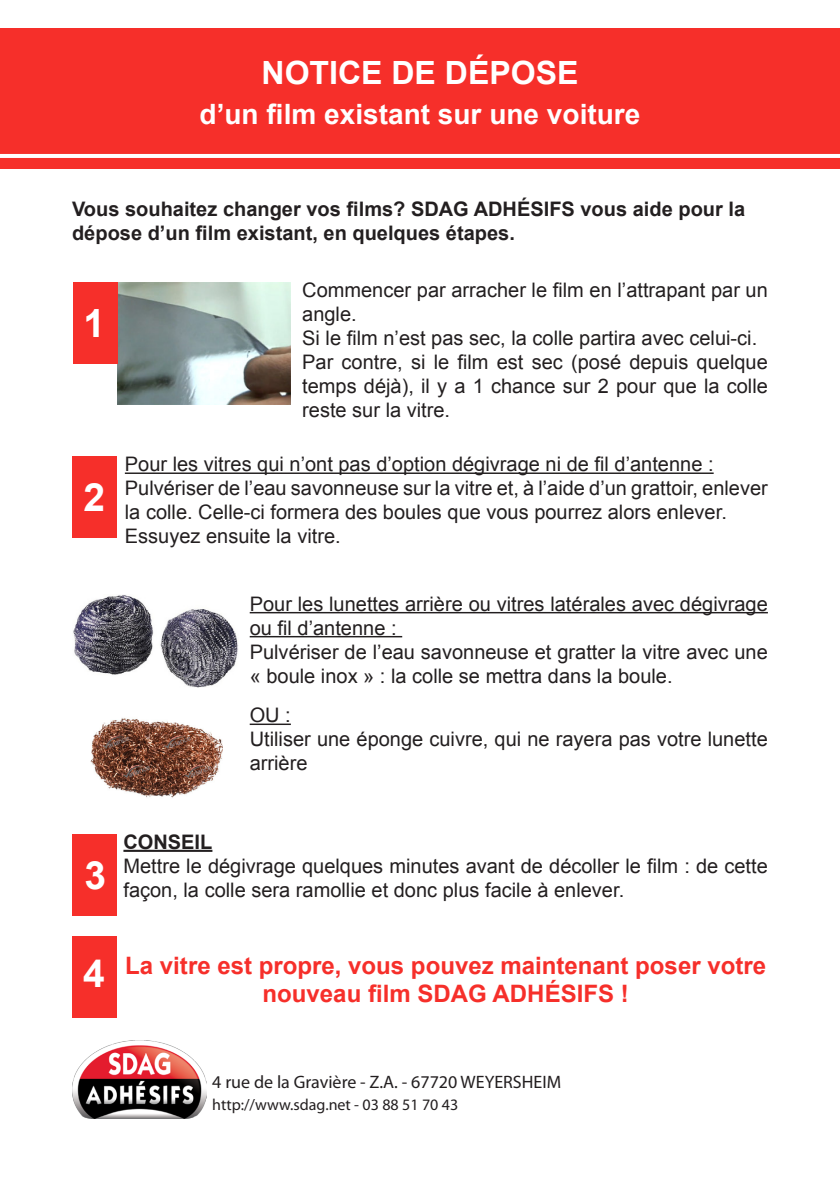
<style>
.page{position:relative;width:840px;height:1191px;background:#fff}
.page>*{position:absolute;margin:0;border:0;box-sizing:border-box;transform-origin:0 0}
.TITRE_1{font:700 39px "Arial";color:#fff}
.Sous-titre_rouge{font:700 32px "Arial";color:#fff}
.Sous-titre_rouge-2{font:700 28px "Arial";color:#fff}
.t1{font:700 24px/28.8px "Arial";color:#f62f2a;text-align:center}
.t2{font:20px/24px "Arial";color:#231f20}
.t3{font:700 20px/24px "Arial";color:#231f20}
.Style_de_paragraphe{font:18px "Myriad Pro";color:#231f20}
.Style_de_paragraphe-2{font:16px "Myriad Pro";color:#231f20}
</style>
<div class="page">
<div style="left:0;top:28px;width:839px;height:141px;background:#f62f2a"></div>
<hr style="left:0;top:154px;width:839px;height:4px;background:#fff">
<img style="left:118px;top:282px;width:172px;height:122px">
<img style="left:73px;top:595px;width:165px;height:92px">
<img style="left:90px;top:718px;width:132px;height:80px">
<div style="left:73px;top:282px;width:44px;height:81px;background:#f62f2a"></div>
<div style="left:72px;top:834px;width:44px;height:81px;background:#f62f2a"></div>
<div style="left:72px;top:456px;width:44px;height:81px;background:#f62f2a"></div>
<div style="left:72px;top:936px;width:44px;height:81px;background:#f62f2a"></div>
<hr style="left:123px;top:849px;width:89px;height:3px;background:#231f20">
<hr style="left:125px;top:472px;width:588px;height:2px;background:#231f20">
<hr style="left:249px;top:612px;width:518px;height:1px;background:#231f20">
<hr style="left:249px;top:636px;width:153px;height:1px;background:#231f20">
<hr style="left:249px;top:723px;width:42px;height:2px;background:#231f20">
<img style="left:72px;top:1040px;width:134px;height:79px">
<p class="Sous-titre_rouge" style="left:261px;top:52px;width:318px">NOTICE DE DÉPOSE</p>
<p class="Sous-titre_rouge-2" style="left:199px;top:96px;width:442px">d’un film existant sur une voiture</p>
<p class="t3" style="left:72px;top:197px;width:674px">Vous souhaitez changer vos films? SDAG ADHÉSIFS vous aide pour la dépose d’un film existant, en quelques étapes.</p>
<p class="TITRE_1" style="left:83px;top:297px;width:23px">1</p>
<p class="TITRE_1" style="left:83px;top:471px;width:23px">2</p>
<p class="t2" style="left:302px;top:278px;width:467px">Commencer par arracher le film en l’attrapant par un angle.</p>
<p class="t2" style="left:302px;top:326px;width:456px">Si le film n’est pas sec, la colle partira avec celui-ci.</p>
<p class="t2" style="left:302px;top:350px;width:467px;text-align:justify">Par contre, si le film est sec (posé depuis quelque temps déjà), il y a 1 chance sur 2 pour que la colle reste sur la vitre.</p>
<p class="t2" style="left:125px;top:452px;width:590px">Pour les vitres qui n’ont pas d’option dégivrage ni de fil d’antenne :</p>
<p class="t2" style="left:125px;top:476px;width:644px">Pulvériser de l’eau savonneuse sur la vitre et, à l’aide d’un grattoir, enlever la colle. Celle-ci formera des boules que vous pourrez alors enlever.</p>
<p class="t2" style="left:125px;top:524px;width:217px">Essuyez ensuite la vitre.</p>
<p class="t2" style="left:249px;top:592px;width:519px">Pour les lunettes arrière ou vitres latérales avec dégivrage ou fil d’antenne :</p>
<p class="t2" style="left:249px;top:640px;width:519px">Pulvériser de l’eau savonneuse et gratter la vitre avec une « boule inox » : la colle se mettra dans la boule.</p>
<p class="t2" style="left:249px;top:703px;width:43px">OU :</p>
<p class="t2" style="left:249px;top:727px;width:519px">Utiliser une éponge cuivre, qui ne rayera pas votre lunette arrière</p>
<p class="TITRE_1" style="left:84px;top:849px;width:23px">3</p>
<p class="t3" style="left:123px;top:830px;width:90px">CONSEIL</p>
<p class="t2" style="left:123px;top:854px;width:645px">Mettre le dégivrage quelques minutes avant de décoller le film : de cette façon, la colle sera ramollie et donc plus facile à enlever.</p>
<p class="TITRE_1" style="left:83px;top:947px;width:23px">4</p>
<p class="t1" style="left:125px;top:951px;width:642px">La vitre est propre, vous pouvez maintenant poser votre nouveau film SDAG ADHÉSIFS !</p>
<p class="Style_de_paragraphe" style="left:212px;top:1070px;width:350px">4 rue de la Gravière - Z.A. - 67720 WEYERSHEIM</p>
<p class="Style_de_paragraphe-2" style="left:212px;top:1095px;width:247px">http://www.sdag.net - 03 88 51 70 43</p>
</div>
